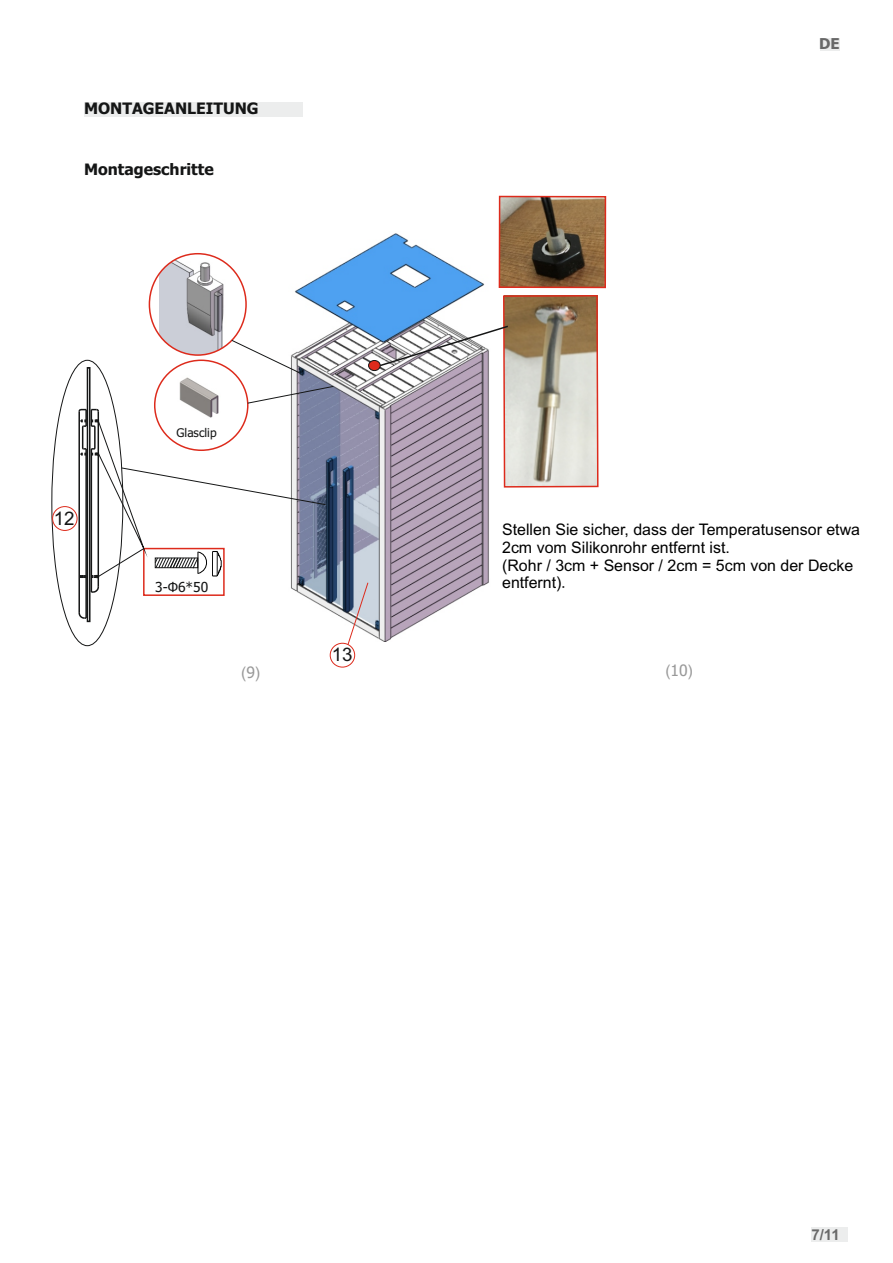
<style>
.page{position:relative;width:893px;height:1263px;background:#fff}
.page>*{position:absolute;margin:0;border:0;box-sizing:border-box;transform-origin:0 0}
.t1{font:18.75px "Arial";color:#151616}
.t2{font:15.9px/17.9px "Arial";color:#000}
.t3{font:700 15.75px "Tahoma";color:#151616}
.t4{font:15.75px "Arial Unicode MS";color:#999}
.t5{font:700 15px "Arial";color:#686868}
.t6{font:700 15px "Tahoma";color:#686868}
.t7{font:13.8px "Tahoma";color:#151616}
.t8{font:12px "Tahoma";color:#151616}
.s1{font-family:"MS Mincho"}
.s2{font-family:"Tahoma"}
</style>
<div class="page">
<div style="left:84px;top:102px;width:219px;height:14px;background:#eceded"></div>
<div style="left:811px;top:1227px;width:36px;height:14px;background:#eceded"></div>
<div style="left:820px;top:38px;width:19px;height:12px;background:#eceded"></div>
<img style="left:291px;top:233px;width:198px;height:408px">
<div style="left:368px;top:360px;width:13px;height:11px;background:#dd2b1c;border:1px solid #151616;border-radius:50%"></div>
<img style="left:502px;top:199px;width:101px;height:86px">
<div style="left:499px;top:196px;width:107px;height:92px;border:2px solid #dd2b1c"></div>
<svg style="left:378px;top:294px;width:221px;height:194px"></svg>
<img style="left:160px;top:254px;width:76px;height:101px">
<div style="left:149px;top:253px;width:98px;height:103px;border:2px solid #dd2b1c;border-radius:50%"></div>
<svg style="left:154px;top:359px;width:95px;height:92px"></svg>
<img style="left:177px;top:376px;width:44px;height:9px">
<svg style="left:231px;top:339px;width:69px;height:34px"></svg>
<div style="left:51px;top:360px;width:72px;height:286px;background:#fff;border:1px solid #151616;border-radius:50%"></div>
<hr style="left:78px;top:411px;width:2px;height:202px;background:#151616">
<hr style="left:85px;top:449px;width:2px;height:169px;background:#151616">
<svg style="left:78px;top:611px;width:8px;height:8px"></svg>
<div style="left:87px;top:367px;width:4px;height:255px;border:2px solid #151616"></div>
<div style="left:52px;top:506px;width:25px;height:25px;border:1px solid #dd2b1c;border-radius:50%"></div>
<div style="left:330px;top:643px;width:25px;height:24px;border:1px solid #dd2b1c;border-radius:50%"></div>
<svg style="left:347px;top:582px;width:22px;height:63px"></svg>
<svg style="left:77px;top:385px;width:257px;height:212px"></svg>
<p class="t3" style="left:84px;top:102px;width:176px">MONTAGEANLEITUNG</p>
<p class="t3" style="left:84px;top:163px;width:131px">Montageschritte</p>
<p class="t6" style="left:819px;top:38px;width:22px">DE</p>
<p class="t1" style="left:54px;top:511px;width:22px">12</p>
<p class="t8" style="left:177px;top:428px;width:42px">Glasclip</p>
<p class="t7" style="left:155px;top:581px;width:55px">3-Φ6*50</p>
<p class="t1" style="left:332px;top:647px;width:22px">13</p>
<p class="t2" style="left:502px;top:522px;width:359px">Stellen Sie sicher, dass der Temperatusensor etwa 2cm vom Silikonrohr entfernt ist.<br>(Rohr / 3cm + Sensor / 2cm = 5cm von der Decke entfernt)<span class="s1">.</span></p>
<p class="t4" style="left:241px;top:666px;width:21px">(<span class="s2">9</span>)</p>
<p class="t4" style="left:665px;top:664px;width:29px">(<span class="s2">10</span>)</p>
<p class="t5" style="left:811px;top:1229px;width:30px">7/11</p>
</div>
